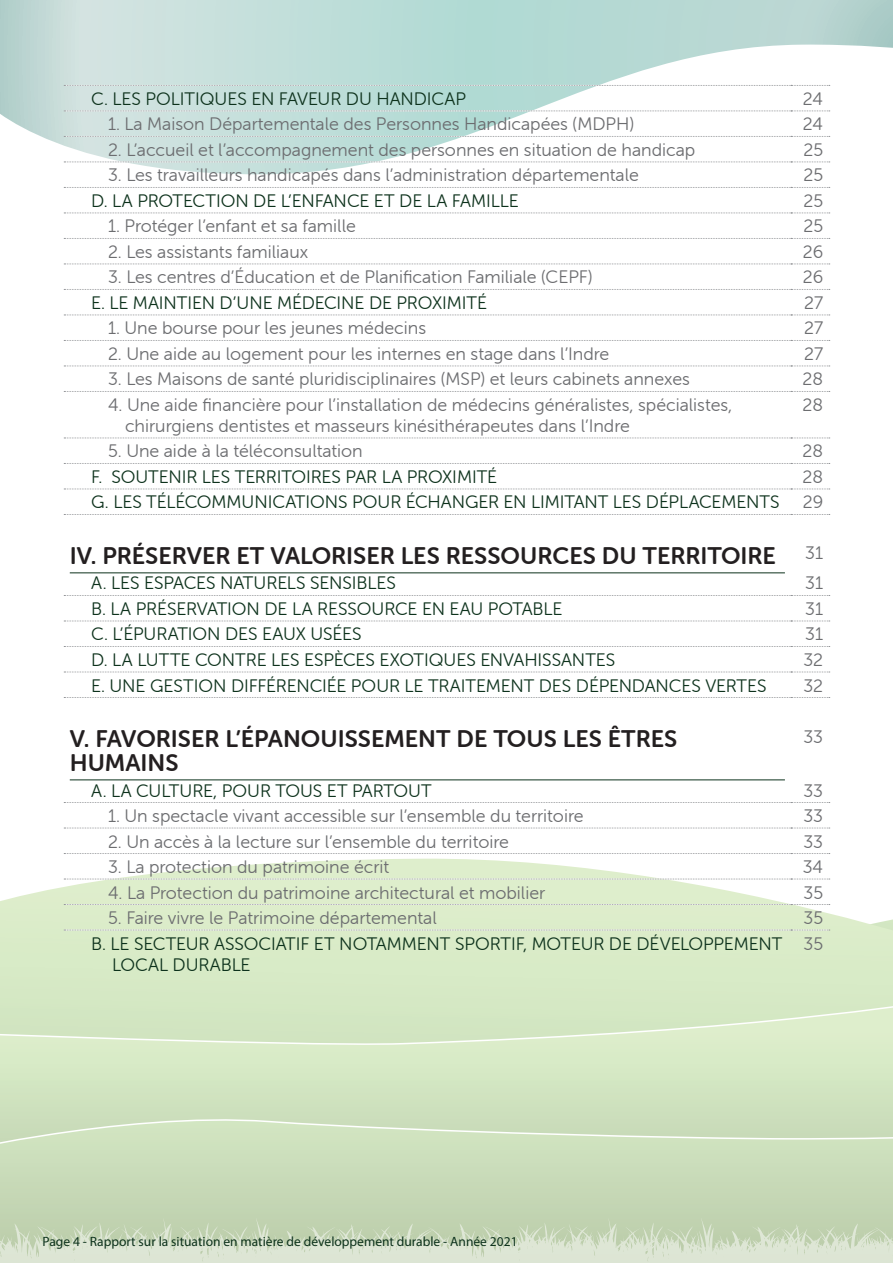
<style>
.page{position:relative;width:893px;height:1263px;background:#fff}
.page>*{position:absolute;margin:0;border:0;box-sizing:border-box;transform-origin:0 0}
.t1{font:24px/24px "Museo Sans Rounded 700";color:#231f20}
.t2{font:18px/21px "Museo Sans Rounded 300";color:#6c6d70}
.t3{font:18px/21px "Museo Sans Rounded 300";letter-spacing:-.005em;color:#0d321c}
.t4{font:13.5px "Myriad Pro";color:#0d321c}
</style>
<div class="page">
<svg style="left:0;top:858px;width:893px;height:76px"></svg>
<div style="left:0;top:934px;width:893px;height:108px;background:#d7eac6"></div>
<svg style="left:0;top:1042px;width:893px;height:175px"></svg>
<svg style="left:0;top:1217px;width:893px;height:46px"></svg>
<svg style="left:0;top:0;width:893px;height:174px"></svg>
<svg style="left:64px;top:85px;width:766px;height:1px"></svg>
<svg style="left:64px;top:111px;width:766px;height:1px"></svg>
<svg style="left:64px;top:136px;width:766px;height:1px"></svg>
<svg style="left:64px;top:162px;width:766px;height:1px"></svg>
<svg style="left:64px;top:187px;width:766px;height:1px"></svg>
<svg style="left:64px;top:213px;width:766px;height:1px"></svg>
<svg style="left:64px;top:238px;width:766px;height:1px"></svg>
<svg style="left:64px;top:264px;width:766px;height:1px"></svg>
<svg style="left:64px;top:289px;width:766px;height:1px"></svg>
<svg style="left:64px;top:315px;width:766px;height:1px"></svg>
<svg style="left:64px;top:340px;width:766px;height:1px"></svg>
<svg style="left:64px;top:366px;width:766px;height:1px"></svg>
<svg style="left:64px;top:391px;width:766px;height:1px"></svg>
<svg style="left:64px;top:438px;width:766px;height:1px"></svg>
<svg style="left:64px;top:463px;width:766px;height:1px"></svg>
<svg style="left:64px;top:489px;width:766px;height:1px"></svg>
<svg style="left:64px;top:514px;width:766px;height:1px"></svg>
<svg style="left:64px;top:595px;width:766px;height:1px"></svg>
<svg style="left:64px;top:621px;width:766px;height:1px"></svg>
<svg style="left:64px;top:646px;width:766px;height:1px"></svg>
<svg style="left:64px;top:672px;width:766px;height:1px"></svg>
<svg style="left:64px;top:697px;width:766px;height:1px"></svg>
<svg style="left:64px;top:802px;width:766px;height:1px"></svg>
<svg style="left:64px;top:828px;width:766px;height:1px"></svg>
<svg style="left:64px;top:853px;width:766px;height:1px"></svg>
<svg style="left:64px;top:879px;width:766px;height:1px"></svg>
<svg style="left:64px;top:904px;width:766px;height:1px"></svg>
<svg style="left:64px;top:930px;width:766px;height:1px"></svg>
<hr style="left:70px;top:572px;width:715px;height:1px;background:#0d321c">
<hr style="left:70px;top:779px;width:715px;height:1px;background:#0d321c">
<p class="t3" style="left:91px;top:88px;width:376px">C. LES POLITIQUES EN FAVEUR DU HANDICAP</p>
<p class="t2" style="left:803px;top:88px;width:22px">24</p>
<p class="t2" style="left:108px;top:114px;width:528px">1. La Maison Départementale des Personnes Handicapées (MDPH)</p>
<p class="t2" style="left:803px;top:114px;width:22px">24</p>
<p class="t2" style="left:108px;top:139px;width:589px">2. L’accueil et l’accompagnement des personnes en situation de handicap</p>
<p class="t2" style="left:803px;top:139px;width:21px">25</p>
<p class="t2" style="left:108px;top:165px;width:532px">3. Les travailleurs handicapés dans l’administration départementale</p>
<p class="t2" style="left:803px;top:165px;width:21px">25</p>
<p class="t3" style="left:91px;top:190px;width:429px">D. LA PROTECTION DE L’ENFANCE ET DE LA FAMILLE</p>
<p class="t2" style="left:803px;top:190px;width:21px">25</p>
<p class="t2" style="left:108px;top:216px;width:249px">1. Protéger l’enfant et sa famille</p>
<p class="t2" style="left:803px;top:216px;width:21px">25</p>
<p class="t2" style="left:108px;top:241px;width:202px">2. Les assistants familiaux</p>
<p class="t2" style="left:803px;top:241px;width:22px">26</p>
<p class="t2" style="left:108px;top:267px;width:486px">3. Les centres d’Éducation et de Planification Familiale (CEPF)</p>
<p class="t2" style="left:803px;top:267px;width:22px">26</p>
<p class="t3" style="left:91px;top:292px;width:397px">E. LE MAINTIEN D’UNE MÉDECINE DE PROXIMITÉ</p>
<p class="t2" style="left:804px;top:292px;width:20px">27</p>
<p class="t2" style="left:108px;top:318px;width:320px">1. Une bourse pour les jeunes médecins</p>
<p class="t2" style="left:804px;top:318px;width:20px">27</p>
<p class="t2" style="left:108px;top:343px;width:503px">2. Une aide au logement pour les internes en stage dans l’Indre</p>
<p class="t2" style="left:804px;top:343px;width:20px">27</p>
<p class="t2" style="left:108px;top:369px;width:583px">3. Les Maisons de santé pluridisciplinaires (MSP) et leurs cabinets annexes</p>
<p class="t2" style="left:803px;top:369px;width:22px">28</p>
<p class="t2" style="left:125px;top:394px;width:609px;text-indent:-17px">4. Une aide financière pour l’installation de médecins généralistes, spécialistes, chirurgiens dentistes et masseurs kinésithérapeutes dans l’Indre</p>
<p class="t2" style="left:803px;top:394px;width:22px">28</p>
<p class="t2" style="left:108px;top:441px;width:256px">5. Une aide à la téléconsultation</p>
<p class="t2" style="left:803px;top:441px;width:22px">28</p>
<p class="t3" style="left:91px;top:466px;width:408px">F. SOUTENIR LES TERRITOIRES PAR LA PROXIMITÉ</p>
<p class="t2" style="left:803px;top:466px;width:22px">28</p>
<p class="t3" style="left:91px;top:492px;width:690px">G. LES TÉLÉCOMMUNICATIONS POUR ÉCHANGER EN LIMITANT LES DÉPLACEMENTS</p>
<p class="t2" style="left:803px;top:492px;width:22px">29</p>
<p class="t1" style="left:70px;top:544px;width:708px">IV. PRÉSERVER ET VALORISER LES RESSOURCES DU TERRITOIRE</p>
<p class="t2" style="left:805px;top:543px;width:19px">31</p>
<p class="t3" style="left:91px;top:573px;width:306px">A. LES ESPACES NATURELS SENSIBLES</p>
<p class="t2" style="left:805px;top:573px;width:19px">31</p>
<p class="t3" style="left:91px;top:598px;width:473px">B. LA PRÉSERVATION DE LA RESSOURCE EN EAU POTABLE</p>
<p class="t2" style="left:805px;top:598px;width:19px">31</p>
<p class="t3" style="left:91px;top:624px;width:272px">C. L’ÉPURATION DES EAUX USÉES</p>
<p class="t2" style="left:805px;top:624px;width:19px">31</p>
<p class="t3" style="left:91px;top:649px;width:526px">D. LA LUTTE CONTRE LES ESPÈCES EXOTIQUES ENVAHISSANTES</p>
<p class="t2" style="left:803px;top:649px;width:21px">32</p>
<p class="t3" style="left:91px;top:675px;width:677px">E. UNE GESTION DIFFÉRENCIÉE POUR LE TRAITEMENT DES DÉPENDANCES VERTES</p>
<p class="t2" style="left:803px;top:675px;width:21px">32</p>
<p class="t1" style="left:70px;top:727px;width:609px">V. FAVORISER L’ÉPANOUISSEMENT DE TOUS LES ÊTRES<br>HUMAINS</p>
<p class="t2" style="left:803px;top:726px;width:21px">33</p>
<p class="t3" style="left:91px;top:780px;width:342px">A. LA CULTURE, POUR TOUS ET PARTOUT</p>
<p class="t2" style="left:803px;top:780px;width:21px">33</p>
<p class="t2" style="left:108px;top:805px;width:477px">1. Un spectacle vivant accessible sur l’ensemble du territoire</p>
<p class="t2" style="left:803px;top:805px;width:21px">33</p>
<p class="t2" style="left:108px;top:831px;width:402px">2. Un accès à la lecture sur l’ensemble du territoire</p>
<p class="t2" style="left:803px;top:831px;width:21px">33</p>
<p class="t2" style="left:108px;top:856px;width:283px">3. La protection du patrimoine écrit</p>
<p class="t2" style="left:803px;top:856px;width:22px">34</p>
<p class="t2" style="left:108px;top:882px;width:439px">4. La Protection du patrimoine architectural et mobilier</p>
<p class="t2" style="left:803px;top:882px;width:21px">35</p>
<p class="t2" style="left:108px;top:907px;width:330px">5. Faire vivre le Patrimoine départemental</p>
<p class="t2" style="left:803px;top:907px;width:21px">35</p>
<p class="t3" style="left:112px;top:933px;width:671px;text-indent:-21px">B. LE SECTEUR ASSOCIATIF ET NOTAMMENT SPORTIF, MOTEUR DE DÉVELOPPEMENT<br>LOCAL DURABLE</p>
<p class="t2" style="left:803px;top:933px;width:21px">35</p>
<p class="t4" style="left:43px;top:1233px;width:477px">Page 4 - Rapport sur la situation en matière de développement durable - Année 2021</p>
</div>
